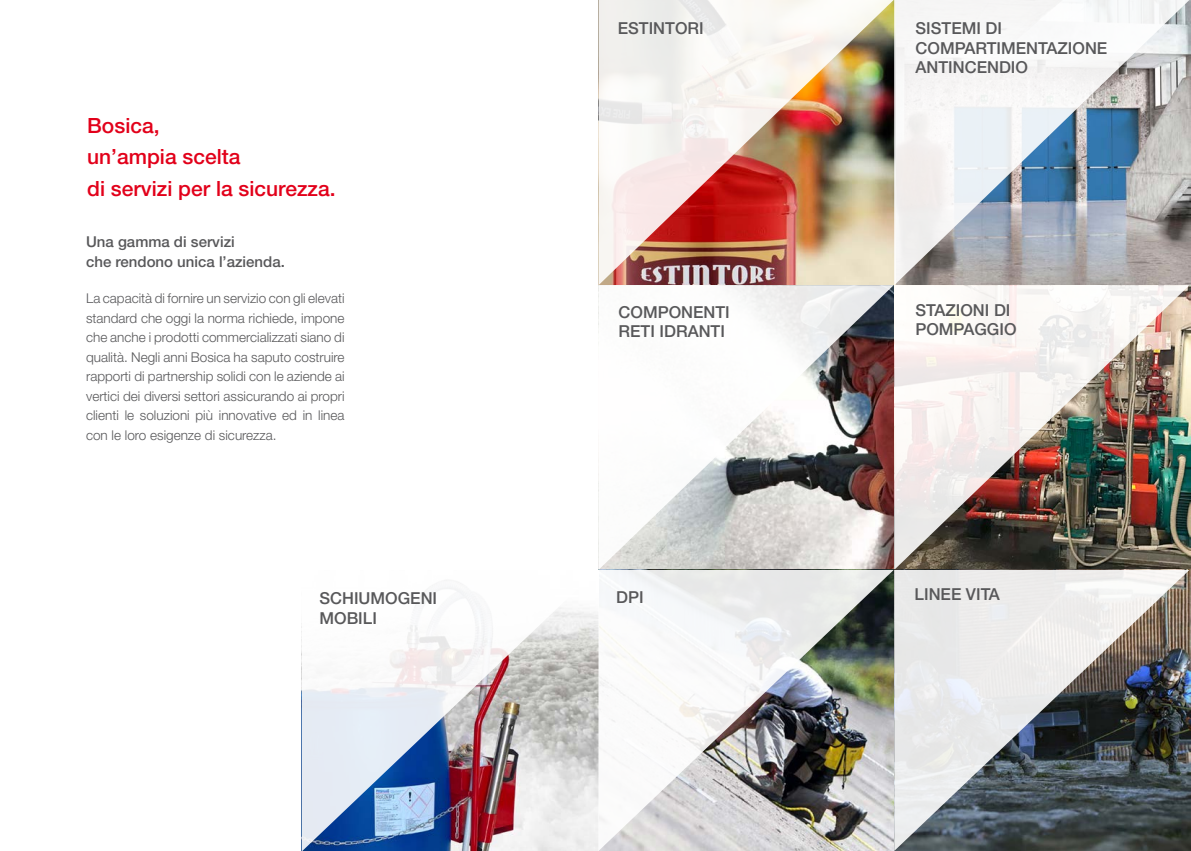
<style>
.page{position:relative;width:1191px;height:851px;background:#fff}
.page>*{position:absolute;margin:0;border:0;box-sizing:border-box;transform-origin:0 0}
.t1{font:500 21px/31.5px "Helvetica Neue LT Std";color:#e2001a}
.t2{font:500 16.5px/19.8px "Helvetica Neue LT Std";color:#58585a}
.t3{font:500 15px/19.5px "Helvetica Neue LT Std";color:#58585a}
.t4{font:300 13.5px/19.5px "Helvetica Neue LT Std";color:#58585a;text-align:justify}
</style>
<div class="page">
<img style="left:598px;top:0;width:295px;height:285px">
<svg style="left:598px;top:285px;width:295px;height:285px"></svg>
<img style="left:894px;top:285px;width:295px;height:285px">
<svg style="left:894px;top:0;width:295px;height:285px"></svg>
<svg style="left:1189px;top:0;width:2px;height:570px"></svg>
<svg style="left:302px;top:580px;width:295px;height:270px"></svg>
<img style="left:598px;top:570px;width:295px;height:280px">
<img style="left:894px;top:570px;width:295px;height:280px">
<h1 class="t1" style="left:87px;top:109px;width:250px">Bosica,<br>un’ampia scelta<br>di servizi per la sicurezza.</h1>
<p class="t3" style="left:86px;top:232px;width:200px">Una gamma di servizi<br>che rendono unica l’azienda.</p>
<p class="t4" style="left:86px;top:288px;width:260px">La capacità di fornire un servizio con gli elevati standard che oggi la norma richiede, impone che anche i prodotti commercializzati siano di qualità. Negli anni Bosica ha saputo costruire rapporti di partnership solidi con le aziende ai vertici dei diversi settori assicurando ai propri clienti le soluzioni più innovative ed in linea con le loro esigenze di sicurezza.</p>
<p class="t2" style="left:618px;top:18px;width:87px">ESTINTORI</p>
<p class="t2" style="left:915px;top:18px;width:193px">SISTEMI DI<br>COMPARTIMENTAZIONE<br>ANTINCENDIO</p>
<p class="t2" style="left:618px;top:301px;width:113px">COMPONENTI<br>RETI IDRANTI</p>
<p class="t2" style="left:915px;top:300px;width:103px">STAZIONI DI<br>POMPAGGIO</p>
<p class="t2" style="left:319px;top:588px;width:119px">SCHIUMOGENI<br>MOBILI</p>
<p class="t2" style="left:616px;top:586px;width:29px">DPI</p>
<p class="t2" style="left:914px;top:584px;width:87px">LINEE VITA</p>
</div>
